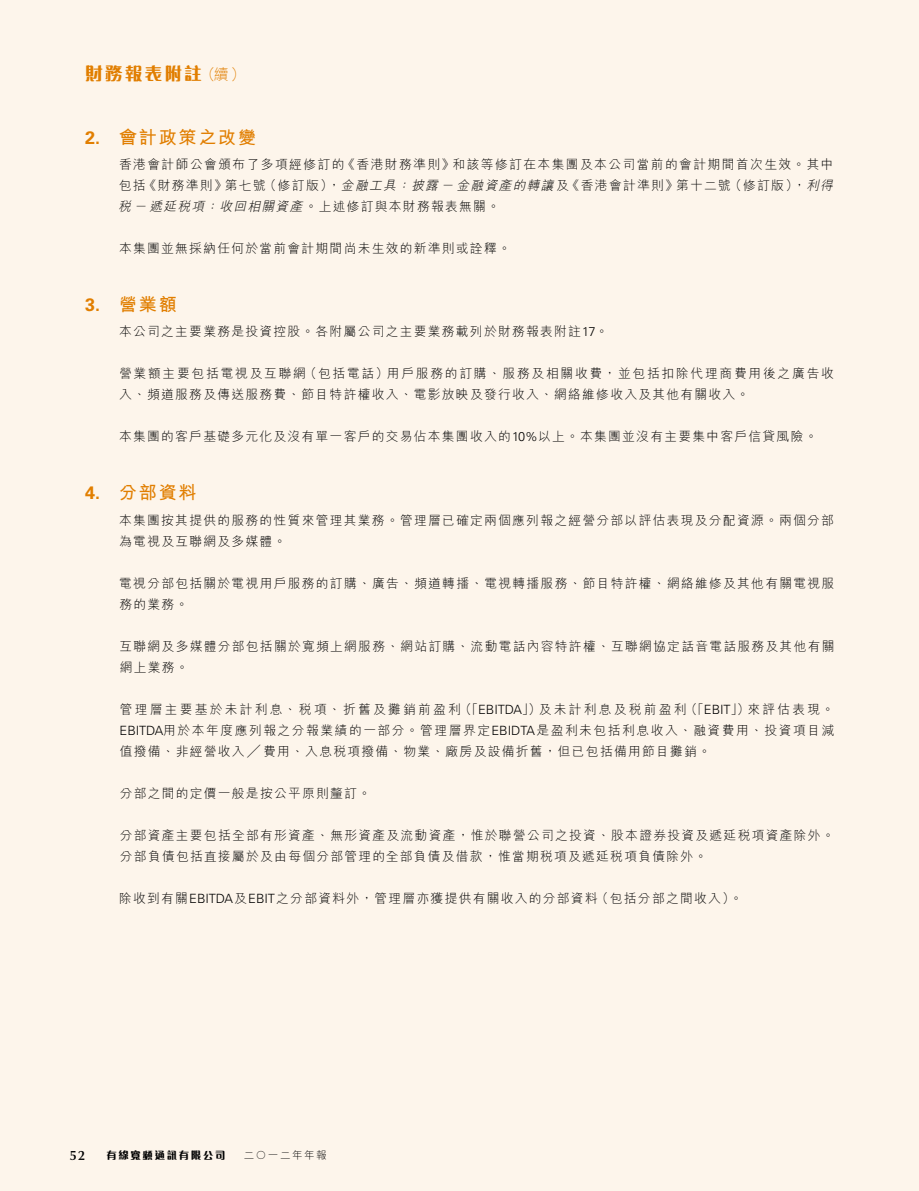
<style>
.page{position:relative;width:919px;height:1191px;background:#fff}
.page>*{position:absolute;margin:0;border:0;box-sizing:border-box;transform-origin:0 0}
.t1{font:700 18px "M Hei HK";letter-spacing:.1em;color:#e17e00}
.t2{font:700 18px "M Ngai HK";letter-spacing:.1em;color:#e17e00}
.t3{font:600 13.5px "Optima LT Std";color:#000}
.t4{font:300 12.75px/21px "M Hei HK";letter-spacing:.1em;color:#000}
.t5{font:300 12.75px/21px "M Hei HK";letter-spacing:.135em;color:#000}
.t6{font:700 10.5px "M Ngai HK";letter-spacing:.15em;color:#000}
.s1{font-family:"M Hei HK";font-weight:300;font-size:15px}
.s2{font-family:"Univers LT Std"}
.s3{font-style:italic}
.s4{font-family:"M Hei HKS";font-style:italic}
.s5{font-family:"M Hei HK";font-weight:300}
</style>
<div class="page">
<div style="left:0;top:0;width:918px;height:1191px;background:#fdf5eb"></div>
<hr style="left:918px;top:0;width:1px;height:1191px;background:#fdf5eb">
<h1 class="t2" style="left:85px;top:64px;width:162px">財務報表附註<span class="s1">（續）</span></h1>
<h1 class="t1" style="left:85px;top:124px;width:172px"><span class="s2">2.</span> 會計政策之改變</h1>
<p class="t4" style="left:118px;top:153px;width:719px">香港會計師公會頒布了多項經修訂的《香港財務準則》和該等修訂在本集團及本公司當前的會計期間首次生效。其中包括《財務準則》第七號（修訂版），<span class="s3">金融工具：披露</span><span class="s4">－</span><span class="s3">金融資產的轉讓</span>及《香港會計準則》第十二號（修訂版），<span class="s3">利得稅</span><span class="s4">－</span><span class="s3">遞延稅項：收回相關資產</span>。上述修訂與本財務報表無關。</p>
<p class="t4" style="left:119px;top:237px;width:393px">本集團並無採納任何於當前會計期間尚未生效的新準則或詮釋。</p>
<h1 class="t1" style="left:85px;top:291px;width:93px"><span class="s2">3.</span> 營業額</h1>
<p class="t4" style="left:119px;top:320px;width:490px">本公司之主要業務是投資控股。各附屬公司之主要業務載列於財務報表附註<span class="s2">17</span>。</p>
<p class="t5" style="left:119px;top:362px;width:716px">營業額主要包括電視及互聯網（包括電話）用戶服務的訂購、服務及相關收費，並包括扣除代理商費用後之廣告收入、頻道服務及傳送服務費、節目特許權收入、電影放映及發行收入、網絡維修收入及其他有關收入。</p>
<p class="t4" style="left:119px;top:425px;width:699px">本集團的客戶基礎多元化及沒有單一客戶的交易佔本集團收入的<span class="s2">10%</span>以上。本集團並沒有主要集中客戶信貸風險。</p>
<h1 class="t1" style="left:85px;top:479px;width:113px"><span class="s2">4.</span> 分部資料</h1>
<p class="t4" style="left:119px;top:509px;width:716px">本集團按其提供的服務的性質來管理其業務。管理層已確定兩個應列報之經營分部以評估表現及分配資源。兩個分部為電視及互聯網及多媒體。</p>
<p class="t4" style="left:119px;top:572px;width:716px">電視分部包括關於電視用戶服務的訂購、廣告、頻道轉播、電視轉播服務、節目特許權、網絡維修及其他有關電視服務的業務。</p>
<p class="t4" style="left:119px;top:635px;width:716px">互聯網及多媒體分部包括關於寬頻上網服務、網站訂購、流動電話內容特許權、互聯網協定話音電話服務及其他有關網上業務。</p>
<p class="t4" style="left:120px;top:698px;width:716px;text-align:justify">管理層主要基於未計利息、稅項、折舊及攤銷前盈利（「<span class="s2">EBITDA</span>」）及未計利息及稅前盈利（「<span class="s2">EBIT</span>」）來評估表現。<span class="s2">EBITDA</span>用於本年度應列報之分報業績的一部分。管理層界定<span class="s2">EBIDTA</span>是盈利未包括利息收入、融資費用、投資項目減值撥備、非經營收入 ╱ 費用、入息稅項撥備、物業、廠房及設備折舊，但已包括備用節目攤銷。</p>
<p class="t4" style="left:120px;top:782px;width:253px">分部之間的定價一般是按公平原則釐訂。</p>
<p class="t4" style="left:120px;top:824px;width:716px">分部資產主要包括全部有形資產、無形資產及流動資產，惟於聯營公司之投資、股本證券投資及遞延稅項資產除外。分部負債包括直接屬於及由每個分部管理的全部負債及借款，惟當期稅項及遞延稅項負債除外。</p>
<p class="t4" style="left:119px;top:887px;width:625px">除收到有關<span class="s2">EBITDA</span>及<span class="s2">EBIT</span>之分部資料外，管理層亦獲提供有關收入的分部資料（包括分部之間收入）。</p>
<p class="t3" style="left:70px;top:1147px;width:17px">52</p>
<p class="t6" style="left:106px;top:1150px;width:222px">有線寬頻通訊有限公司 <span class="s5">　二○一二年年報</span></p>
</div>
